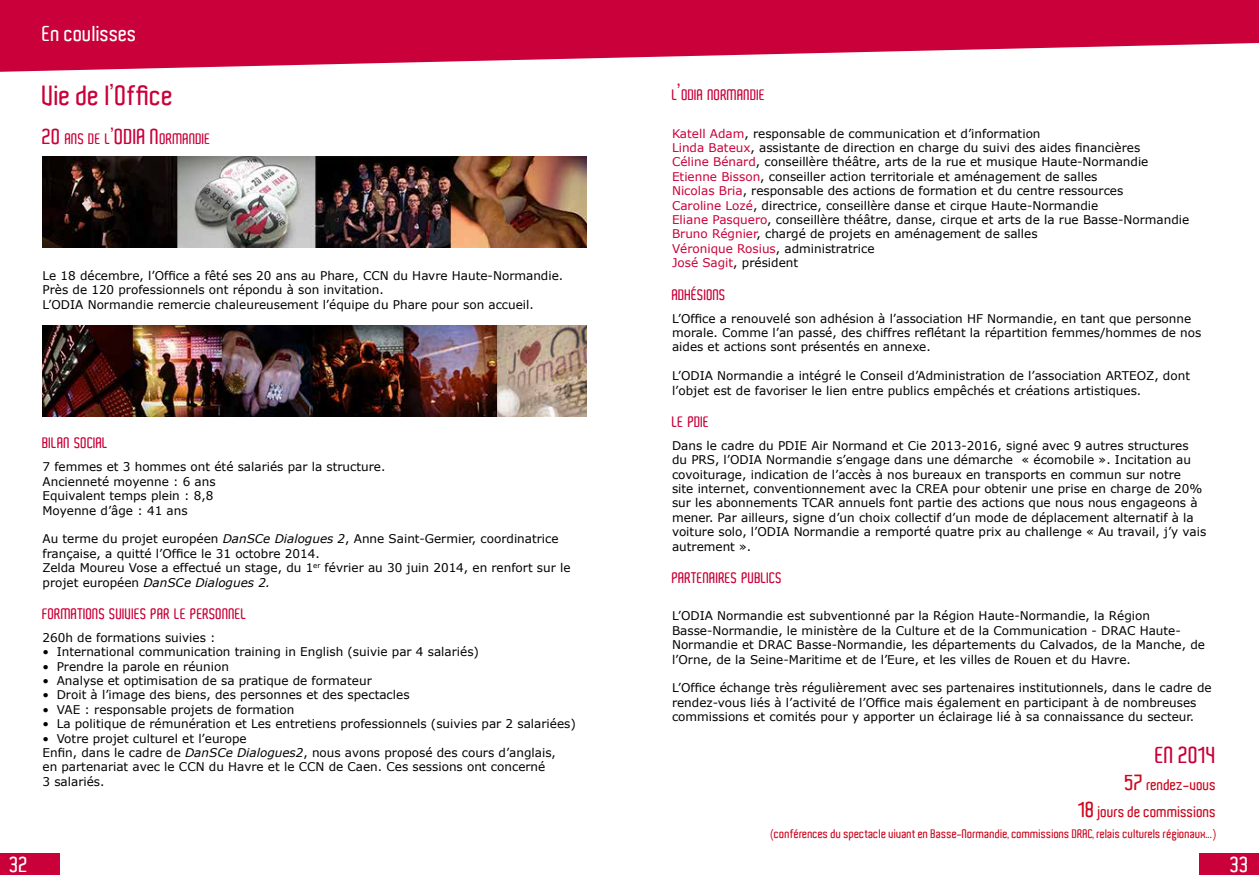
<style>
.page{position:relative;width:1259px;height:893px;background:#fff}
.page>*{position:absolute;margin:0;border:0;box-sizing:border-box;transform-origin:0 0}
.t1{font:600 27px "Aldo";color:#c90039}
.t2{font:600 22.5px "Aldo";color:#c90039}
.t3{font:600 21px "Aldo";color:#fff}
.t4{font:600 21px "Aldo";color:#c90039}
.t5{font:600 15px/27px "Aldo";color:#cd071e;text-align:right}
.t6{font:600 14.7px "Aldo";color:#c90039}
.t7{font:12px/14.4px "Verdana";color:#000}
.t8{font:600 12px "Aldo";color:#cd071e}
.s1{font-size:14.7px}
.s2{font-size:21px}
.s3{font-style:italic}
.s4{color:#c90039}
</style>
<div class="page">
<svg style="left:0;top:0;width:1259px;height:72px;fill:#c90039"></svg>
<div style="left:0;top:854px;width:60px;height:21px;background:#c90039"></div>
<div style="left:1199px;top:854px;width:60px;height:21px;background:#c90039"></div>
<img style="left:43px;top:157px;width:544px;height:91px">
<img style="left:43px;top:325px;width:544px;height:91px">
<h3 class="t3" style="left:43px;top:22px;width:96px">En coulisses</h3>
<h1 class="t1" style="left:43px;top:80px;width:132px">Vie de l’Office</h1>
<h3 class="t4" style="left:43px;top:125px;width:81px">20 <span class="s1">ANS DE L</span>’ODIA</h3>
<p class="t6" style="left:151px;top:130px;width:62px"><span class="s2">N</span>ORMANDIE</p>
<p class="t7" style="left:43px;top:268px;width:522px">Le 18 décembre, l’Office a fêté ses 20 ans au Phare, CCN du Havre Haute-Normandie.<br>Près de 120 professionnels ont répondu à son invitation.<br>L’ODIA Normandie remercie chaleureusement l’équipe du Phare pour son accueil.</p>
<p class="t6" style="left:43px;top:435px;width:67px">BILAN SOCIAL</p>
<p class="t7" style="left:43px;top:460px;width:344px">7 femmes et 3 hommes ont été salariés par la structure.<br>Ancienneté moyenne : 6 ans<br>Equivalent temps plein : 8,8<br>Moyenne d’âge : 41 ans</p>
<p class="t7" style="left:43px;top:532px;width:529px">Au terme du projet européen <span class="s3">DanSCe Dialogues 2</span>, Anne Saint-Germier, coordinatrice française, a quitté l’Office le 31 octobre 2014.<br>Zelda Moureu Vose a effectué un stage, du 1<sup>er</sup> février au 30 juin 2014, en renfort sur le projet européen <span class="s3">DanSCe Dialogues 2.</span></p>
<p class="t6" style="left:43px;top:605px;width:206px">FORMATIONS SUIVIES PAR LE PERSONNEL</p>
<p class="t7" style="left:43px;top:630px;width:175px">260h de formations suivies :</p>
<p class="t7" style="left:43px;top:645px;width:438px">• International communication training in English (suivie par 4 salariés)</p>
<p class="t7" style="left:43px;top:659px;width:188px">• Prendre la parole en réunion</p>
<p class="t7" style="left:43px;top:673px;width:331px">• Analyse et optimisation de sa pratique de formateur</p>
<p class="t7" style="left:43px;top:688px;width:368px">• Droit à l’image des biens, des personnes et des spectacles</p>
<p class="t7" style="left:43px;top:702px;width:253px">• VAE : responsable projets de formation</p>
<p class="t7" style="left:43px;top:717px;width:535px">• La politique de rémunération et Les entretiens professionnels (suivies par 2 salariées)</p>
<p class="t7" style="left:43px;top:731px;width:515px">• Votre projet culturel et l’europe<br>Enfin, dans le cadre de <span class="s3">DanSCe Dialogues2</span>, nous avons proposé des cours d’anglais, en partenariat avec le CCN du Havre et le CCN de Caen. Ces sessions ont concerné<br>3 salariés.</p>
<p class="t6" style="left:672px;top:87px;width:95px">L<span class="s2">’</span>ODIA NORMANDIE</p>
<p class="t7" style="left:672px;top:126px;width:519px"><span class="s4">Katell Adam</span>, responsable de communication et d’information<br><span class="s4">Linda Bateux</span>, assistante de direction en charge du suivi des aides financières<br><span class="s4">Céline Bénard</span>, conseillère théâtre, arts de la rue et musique Haute-Normandie <span class="s4">Etienne Bisson</span>, conseiller action territoriale et aménagement de salles<br><span class="s4">Nicolas Bria</span>, responsable des actions de formation et du centre ressources<br><span class="s4">Caroline Lozé</span>, directrice, conseillère danse et cirque Haute-Normandie<br><span class="s4">Eliane Pasquero</span>, conseillère théâtre, danse, cirque et arts de la rue Basse-Normandie <span class="s4">Bruno Régnier</span>, chargé de projets en aménagement de salles<br><span class="s4">Véronique Rosius</span>, administratrice<br><span class="s4">José Sagit</span>, président</p>
<p class="t6" style="left:672px;top:286px;width:56px">ADHÉSIONS</p>
<p class="t7" style="left:672px;top:311px;width:531px">L’Office a renouvelé son adhésion à l’association HF Normandie, en tant que personne morale. Comme l’an passé, des chiffres reflétant la répartition femmes/hommes de nos aides et actions sont présentés en annexe.</p>
<p class="t7" style="left:672px;top:368px;width:519px">L’ODIA Normandie a intégré le Conseil d’Administration de l’association ARTEOZ, dont l’objet est de favoriser le lien entre publics empêchés et créations artistiques.</p>
<p class="t6" style="left:672px;top:413px;width:39px">LE PDIE</p>
<p class="t7" style="left:672px;top:438px;width:536px">Dans le cadre du PDIE Air Normand et Cie 2013-2016, signé avec 9 autres structures du PRS, l’ODIA Normandie s’engage dans une démarche « écomobile ». Incitation au covoiturage, indication de l’accès à nos bureaux en transports en commun sur notre<br>site internet, conventionnement avec la CREA pour obtenir une prise en charge de 20% sur les abonnements TCAR annuels font partie des actions que nous nous engageons à mener. Par ailleurs, signe d’un choix collectif d’un mode de déplacement alternatif à la voiture solo, l’ODIA Normandie a remporté quatre prix au challenge « Au travail, j’y vais autrement ».</p>
<p class="t6" style="left:672px;top:570px;width:112px">PARTENAIRES PUBLICS</p>
<p class="t7" style="left:672px;top:609px;width:534px">L’ODIA Normandie est subventionné par la Région Haute-Normandie, la Région Basse-Normandie, le ministère de la Culture et de la Communication - DRAC Haute-Normandie et DRAC Basse-Normandie, les départements du Calvados, de la Manche, de l’Orne, de la Seine-Maritime et de l’Eure, et les villes de Rouen et du Havre.</p>
<p class="t7" style="left:672px;top:681px;width:541px">L’Office échange très régulièrement avec ses partenaires institutionnels, dans le cadre de rendez-vous liés à l’activité de l’Office mais également en participant à de nombreuses commissions et comités pour y apporter un éclairage lié à sa connaissance du secteur.</p>
<h2 class="t2" style="left:1155px;top:742px;width:63px">EN 2014</h2>
<p class="t5" style="left:1078px;top:771px;width:139px"><span class="s2">57</span> rendez-vous<br><span class="s2">18</span> jours de commissions</p>
<p class="t8" style="left:770px;top:827px;width:447px">(conférences du spectacle vivant en Basse-Normandie, commissions DRAC, relais culturels régionaux...)</p>
<h3 class="t3" style="left:10px;top:853px;width:20px">32</h3>
<h3 class="t3" style="left:1230px;top:853px;width:20px">33</h3>
</div>
